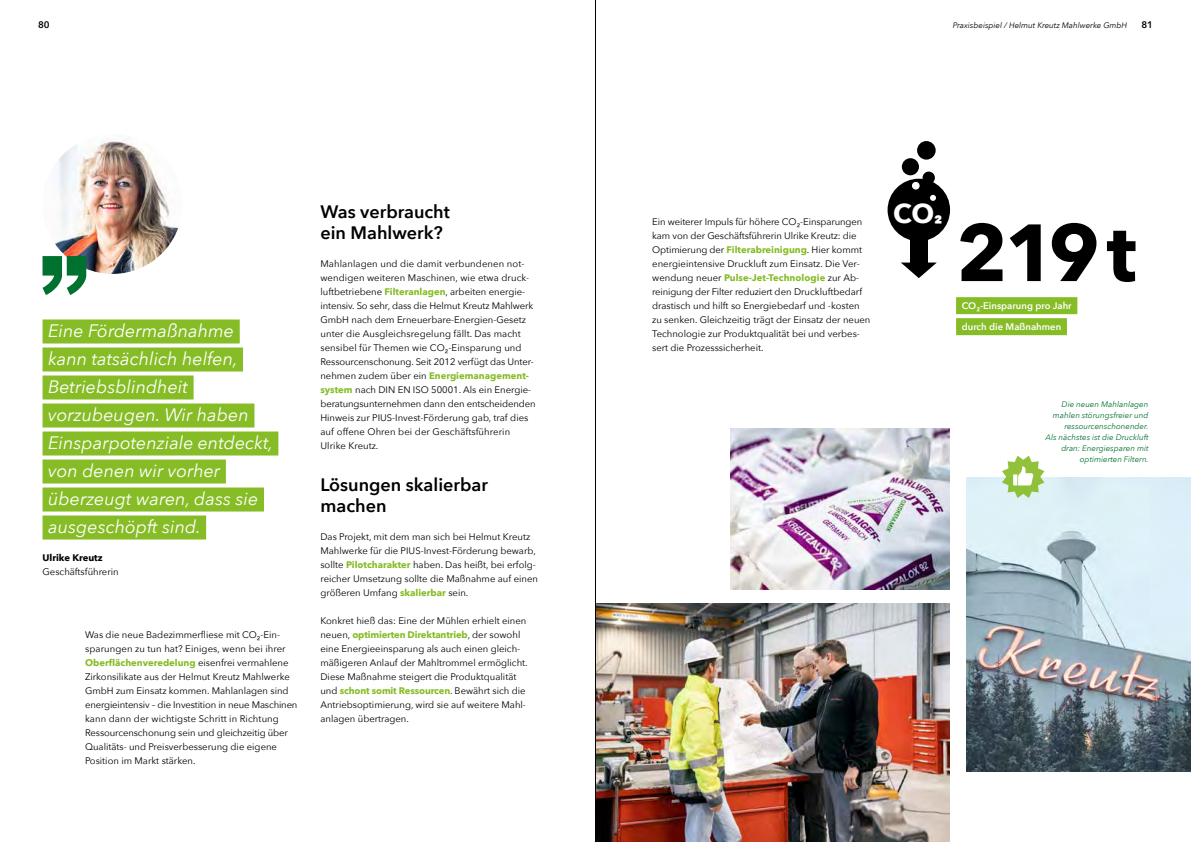
<style>
.page{position:relative;width:1191px;height:842px;background:#fff}
.page>*{position:absolute;margin:0;border:0;box-sizing:border-box;transform-origin:0 0}
.t1{font:700 80px "Avenir Next";color:#000}
.t2{font:700 26.8px "Avenir Next";color:#fff}
.t3{font:italic 18px/28px "Avenir Next";color:#fff}
.t4{font:600 18px/21px "Avenir Next";color:#000}
.t5{font:9.5px/14px "Avenir Next";color:#000}
.t6{font:600 9.5px/16px "Avenir Next";color:#fff}
.t7{font:700 9.5px "Avenir Next";color:#000}
.t8{font:600 9.5px "Avenir Next";color:#000}
.t9{font:italic 8px/11px "Avenir Next";color:#00712f;text-align:right}
.t10{font:italic 8px "Avenir Next";color:#000}
.s1{font-weight:700;color:#86bc25}
</style>
<div class="page">
<img style="left:596px;top:603px;width:353px;height:239px">
<img style="left:730px;top:428px;width:219px;height:161px">
<img style="left:966px;top:477px;width:225px;height:294px">
<img style="left:43px;top:134px;width:139px;height:140px;border-radius:70px">
<div style="left:43px;top:319px;width:197px;height:24px;background:#86bc25"></div>
<div style="left:43px;top:347px;width:200px;height:24px;background:#86bc25"></div>
<div style="left:43px;top:375px;width:151px;height:24px;background:#86bc25"></div>
<div style="left:43px;top:403px;width:211px;height:24px;background:#86bc25"></div>
<div style="left:43px;top:431px;width:235px;height:24px;background:#86bc25"></div>
<div style="left:43px;top:459px;width:183px;height:24px;background:#86bc25"></div>
<div style="left:43px;top:487px;width:221px;height:24px;background:#86bc25"></div>
<div style="left:43px;top:515px;width:163px;height:24px;background:#86bc25"></div>
<svg style="left:43px;top:256px;width:43px;height:39px"></svg>
<div style="left:956px;top:297px;width:121px;height:17px;background:#86bc25"></div>
<div style="left:956px;top:318px;width:111px;height:17px;background:#86bc25"></div>
<div style="left:887px;top:179px;width:63px;height:62px;background:#000;border-radius:50%"></div>
<div style="left:910px;top:239px;width:17px;height:25px;background:#000"></div>
<svg style="left:901px;top:263px;width:35px;height:15px"></svg>
<svg style="left:930px;top:195px;width:6px;height:6px"></svg>
<div style="left:912px;top:182px;width:7px;height:8px;background:#fff;border-radius:50%"></div>
<div style="left:922px;top:172px;width:13px;height:12px;background:#000;border-radius:50%"></div>
<div style="left:902px;top:158px;width:17px;height:17px;background:#000;border-radius:50%"></div>
<div style="left:917px;top:141px;width:18px;height:19px;background:#000;border-radius:50%"></div>
<svg style="left:1002px;top:456px;width:42px;height:42px"></svg>
<svg style="left:1013px;top:474px;width:4px;height:11px"></svg>
<hr style="left:595px;top:0;width:1px;height:842px;background:#000">
<p class="t8" style="left:38px;top:17px;width:13px">80</p>
<p class="t10" style="left:953px;top:19px;width:176px">Praxisbeispiel / Helmut Kreutz Mahlwerke GmbH</p>
<p class="t8" style="left:1141px;top:17px;width:13px">81</p>
<h3 class="t3" style="left:48px;top:316px;width:226px">Eine Fördermaßnahme kann tatsächlich helfen,<br>Betriebsblindheit vorzubeugen. Wir haben<br>Einsparpotenziale entdeckt, von denen wir vorher überzeugt waren, dass sie ausgeschöpft sind.</h3>
<p class="t7" style="left:43px;top:549px;width:62px">Ulrike Kreutz</p>
<p class="t5" style="left:43px;top:564px;width:78px">Geschäftsführerin</p>
<p class="t5" style="left:85px;top:627px;width:196px">Was die neue Badezimmerfliese mit CO -Ein-</p>
<p class="t5" style="left:85px;top:635px;width:202px;line-height:9px;text-indent:172px">² sparungen zu tun hat? Einiges, wenn bei ihrer</p>
<p class="t5" style="left:85px;top:655px;width:214px"><span class="s1">Oberflächenveredelung</span> eisenfrei vermahlene Zirkonsilikate aus der Helmut Kreutz Mahlwerke GmbH zum Einsatz kommen. Mahlanlagen sind energieintensiv – die Investition in neue Maschinen kann dann der wichtigste Schritt in Richtung Ressourcenschonung sein und gleichzeitig über Qualitäts- und Preisverbesserung die eigene Position im Markt stärken.</p>
<h3 class="t4" style="left:320px;top:201px;width:131px">Was verbraucht ein Mahlwerk?</h3>
<p class="t5" style="left:320px;top:256px;width:214px">Mahlanlagen und die damit verbundenen not&shy;wendigen weiteren Maschinen, wie etwa druck&shy;luftbetriebene <span class="s1">Filteranlagen</span>, arbeiten energie&shy;intensiv. So sehr, dass die Helmut Kreutz Mahlwerk GmbH nach dem Erneuerbare-Energien-Gesetz unter die Ausgleichsregelung fällt. Das macht sensibel für Themen wie CO -Einsparung und</p>
<p class="t5" style="left:320px;top:348px;width:215px;line-height:9px;text-indent:124px">²<br>Ressourcenschonung. Seit 2012 verfügt das Unter-</p>
<p class="t5" style="left:320px;top:368px;width:217px">nehmen zudem über ein <span class="s1">Energiemanagement&shy;system</span> nach DIN EN ISO 50001. Als ein Energie&shy;beratungsunternehmen dann den entscheidenden Hinweis zur PIUS-Invest-Förderung gab, traf dies auf offene Ohren bei der Geschäftsführerin Ulrike Kreutz.</p>
<h3 class="t4" style="left:320px;top:474px;width:169px">Lösungen skalierbar machen</h3>
<p class="t5" style="left:320px;top:529px;width:219px">Das Projekt, mit dem man sich bei Helmut Kreutz Mahlwerke für die PIUS-Invest-Förderung bewarb, sollte <span class="s1">Pilotcharakter</span> haben. Das heißt, bei erfolg&shy;reicher Umsetzung sollte die Maßnahme auf einen größeren Umfang <span class="s1">skalierbar</span> sein.</p>
<p class="t5" style="left:320px;top:613px;width:209px">Konkret hieß das: Eine der Mühlen erhielt einen neuen, <span class="s1">optimierten Direktantrieb</span>, der sowohl eine Energieeinsparung als auch einen gleich&shy;mäßigeren Anlauf der Mahltrommel ermöglicht.<br>Diese Maßnahme steigert die Produktqualität und <span class="s1">schont somit Ressourcen</span>. Bewährt sich die Antriebsoptimierung, wird sie auf weitere Mahl&shy;anlagen übertragen.</p>
<p class="t5" style="left:652px;top:214px;width:212px">Ein weiterer Impuls für höhere CO -Einsparungen</p>
<p class="t5" style="left:652px;top:222px;width:206px;line-height:9px;text-indent:144px">²<br>kam von der Geschäftsführerin Ulrike Kreutz: die</p>
<p class="t5" style="left:652px;top:242px;width:220px">Optimierung der <span class="s1">Filterabreinigung</span>. Hier kommt energieintensive Druckluft zum Einsatz. Die Ver&shy;wendung neuer <span class="s1">Pulse-Jet-Technologie</span> zur Ab&shy;reinigung der Filter reduziert den Druckluftbedarf drastisch und hilft so Energiebedarf und -kosten zu senken. Gleichzeitig trägt der Einsatz der neuen Technologie zur Produktqualität bei und verbes&shy;sert die Prozesssicherheit.</p>
<h2 class="t2" style="left:893px;top:191px;width:51px">CO<sub>²</sub></h2>
<h1 class="t1" style="left:956px;top:184px;width:182px">219t</h1>
<p class="t6" style="left:961px;top:297px;width:111px">CO -Einsparung pro Jahr</p>
<p class="t6" style="left:961px;top:302px;width:101px;text-indent:15px">²<br>durch die Maßnahmen</p>
<p class="t9" style="left:1045px;top:398px;width:105px">Die neuen Mahlanlagen mahlen störungsfreier und ressourcenschonender.<br>Als nächstes ist die Druckluft dran: Energiesparen mit optimierten Filtern.</p>
</div>
